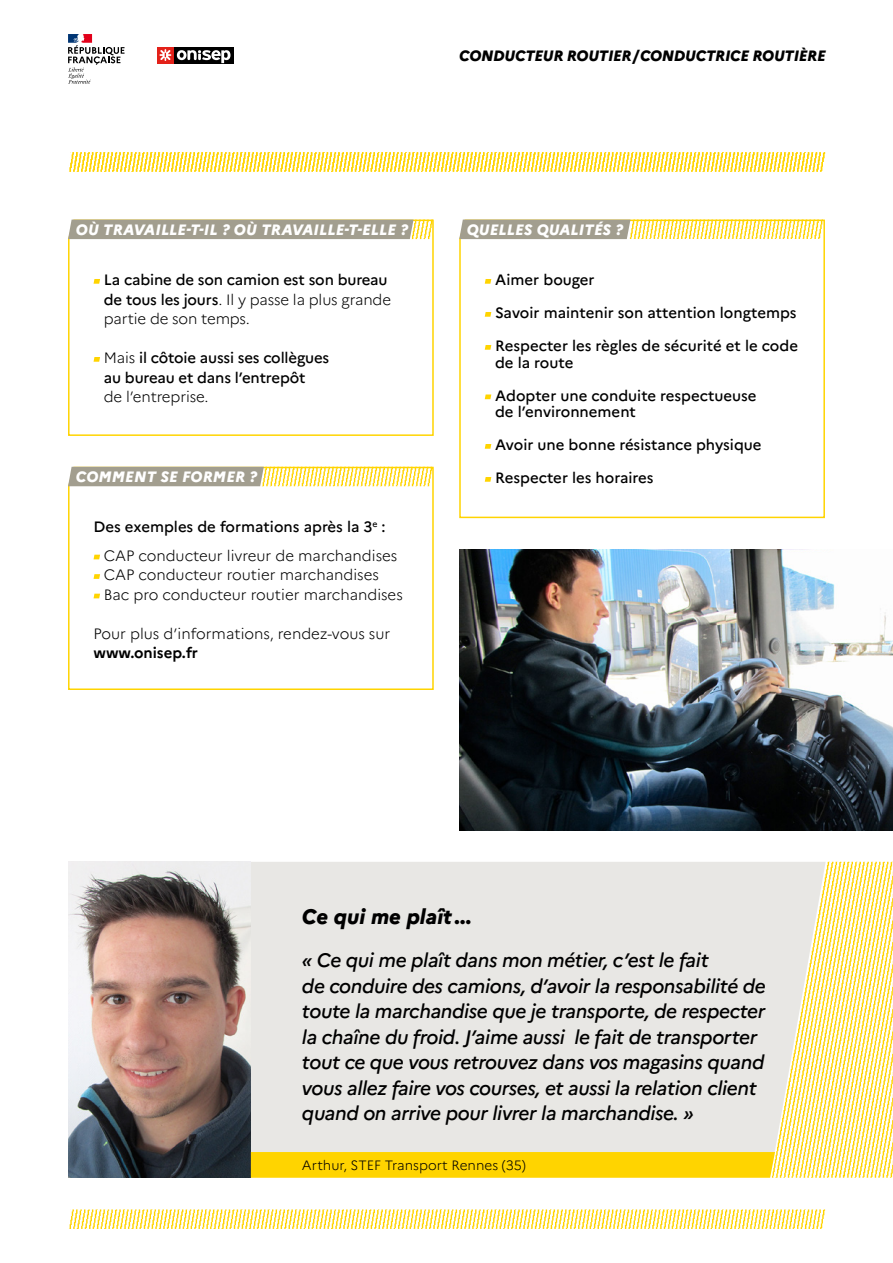
<style>
.page{position:relative;width:893px;height:1263px;background:#fff}
.page>*{position:absolute;margin:0;border:0;box-sizing:border-box;transform-origin:0 0}
.t1{font:italic 800 21px "Marianne";color:#000}
.t2{font:italic 500 19.5px/25.5px "Marianne";letter-spacing:-.02em;color:#000}
.t3{font:500 15px/19.5px "Marianne";letter-spacing:-.005em;color:#000}
.t4{font:300 15px/28.5px "Marianne";color:#000}
.t5{font:italic 800 15px "Marianne";letter-spacing:.01em;color:#fff}
.t6{font:italic 800 15px "Marianne";letter-spacing:-.02em;color:#000}
.t7{font:700 15px "Marianne";color:#000}
.t8{font:300 13.5px "Marianne";color:#000}
.s1{font-weight:300}
.s2{font-weight:500}
</style>
<div class="page">
<svg style="left:68px;top:34px;width:56px;height:50px"></svg>
<div style="left:173px;top:47px;width:61px;height:16px;background:#000"></div>
<svg style="left:177px;top:50px;width:53px;height:13px"></svg>
<div style="left:157px;top:47px;width:16px;height:16px;background:#e32119"></div>
<svg style="left:159px;top:49px;width:12px;height:12px"></svg>
<img style="left:69px;top:152px;width:757px;height:20px">
<img style="left:69px;top:1209px;width:757px;height:20px">
<svg style="left:68px;top:219px;width:366px;height:217px"></svg>
<svg style="left:68px;top:466px;width:366px;height:224px"></svg>
<svg style="left:459px;top:219px;width:366px;height:300px"></svg>
<div style="left:251px;top:862px;width:520px;height:290px;background:#e8e7e4"></div>
<div style="left:68px;top:467px;width:193px;height:19px;background:#a29e8f"></div>
<img style="left:261px;top:467px;width:172px;height:19px">
<div style="left:68px;top:220px;width:343px;height:19px;background:#a29e8f"></div>
<img style="left:411px;top:220px;width:23px;height:19px">
<div style="left:459px;top:220px;width:170px;height:19px;background:#a29e8f"></div>
<img style="left:629px;top:219px;width:195px;height:20px">
<img style="left:459px;top:549px;width:434px;height:282px">
<img style="left:68px;top:862px;width:183px;height:316px">
<svg style="left:94px;top:279px;width:6px;height:5px"></svg>
<svg style="left:94px;top:357px;width:6px;height:5px"></svg>
<svg style="left:94px;top:555px;width:6px;height:4px"></svg>
<svg style="left:94px;top:574px;width:6px;height:5px"></svg>
<svg style="left:94px;top:594px;width:6px;height:4px"></svg>
<svg style="left:485px;top:279px;width:6px;height:5px"></svg>
<svg style="left:485px;top:312px;width:6px;height:5px"></svg>
<svg style="left:485px;top:345px;width:6px;height:5px"></svg>
<svg style="left:485px;top:394px;width:6px;height:5px"></svg>
<svg style="left:485px;top:444px;width:6px;height:5px"></svg>
<svg style="left:485px;top:477px;width:6px;height:5px"></svg>
<img style="left:771px;top:862px;width:122px;height:316px">
<div style="left:251px;top:1152px;width:524px;height:26px;background:#ffd400"></div>
<p class="t6" style="left:459px;top:46px;width:368px">CONDUCTEUR ROUTIER/CONDUCTRICE ROUTIÈRE</p>
<p class="t5" style="left:76px;top:220px;width:334px">OÙ TRAVA ILLE-T-IL ? OÙ TRAVA ILLE-T-ELLE ?</p>
<p class="t3" style="left:104px;top:270px;width:289px">La cabine de son camion est son bureau de tous les jours<span class="s1">. Il y passe la plus grande partie de son temps.</span></p>
<p class="t3" style="left:104px;top:348px;width:227px"><span class="s1">Mais</span> il côtoie aussi ses collègues au bureau et dans l’entrepôt</p>
<p class="t4" style="left:104px;top:383px;width:106px">de l’entreprise.</p>
<p class="t5" style="left:76px;top:468px;width:61px">COMMENT</p>
<p class="t5" style="left:160px;top:468px;width:98px">SE FOR MER ?</p>
<p class="t4" style="left:104px;top:513px;width:295px;text-indent:-10px"><span class="s2">Des exemples de formations après la 3</span><sup>e</sup> <span class="s2">:<br></span>CAP conducteur livreur de marchandises</p>
<p class="t4" style="left:104px;top:565px;width:301px;line-height:19.5px">CAP conducteur routier marchandises<br>Bac pro conducteur routier marchandises</p>
<p class="t4" style="left:94px;top:619px;width:298px">Pour plus d’informations, rendez-vous sur</p>
<p class="t7" style="left:94px;top:644px;width:106px">www.onisep.fr</p>
<p class="t5" style="left:467px;top:220px;width:158px">QUELLES QUA LITÉS ?</p>
<p class="t3" style="left:495px;top:270px;width:101px">Aimer bouger</p>
<p class="t3" style="left:495px;top:303px;width:303px">Savoir maintenir son attention longtemps</p>
<p class="t3" style="left:495px;top:338px;width:304px;line-height:16.5px">Respecter les règles de sécurité et le code de la route</p>
<p class="t3" style="left:495px;top:387px;width:263px;line-height:16.5px">Adopter une conduite respectueuse de l’environnement</p>
<p class="t3" style="left:495px;top:435px;width:268px">Avoir une bonne résistance physique</p>
<p class="t3" style="left:495px;top:468px;width:160px">Respecter les horaires</p>
<h1 class="t1" style="left:302px;top:903px;width:171px">CE QUI ME PLAÎT ...</h1>
<p class="t2" style="left:302px;top:947px;width:465px">« Ce qui me plaît dans mon métier, c’est le fait<br>de conduire des camions, d’avoir la responsabilité de toute la marchandise que je transporte, de respecter la chaîne du froid. J’aime aussi le fait de transporter tout ce que vous retrouvez dans vos magasins quand vous allez faire vos courses, et aussi la relation client quand on arrive pour livrer la marchandise. »</p>
<p class="t8" style="left:302px;top:1157px;width:225px">Arthur, STEF Transport Rennes (35)</p>
</div>
